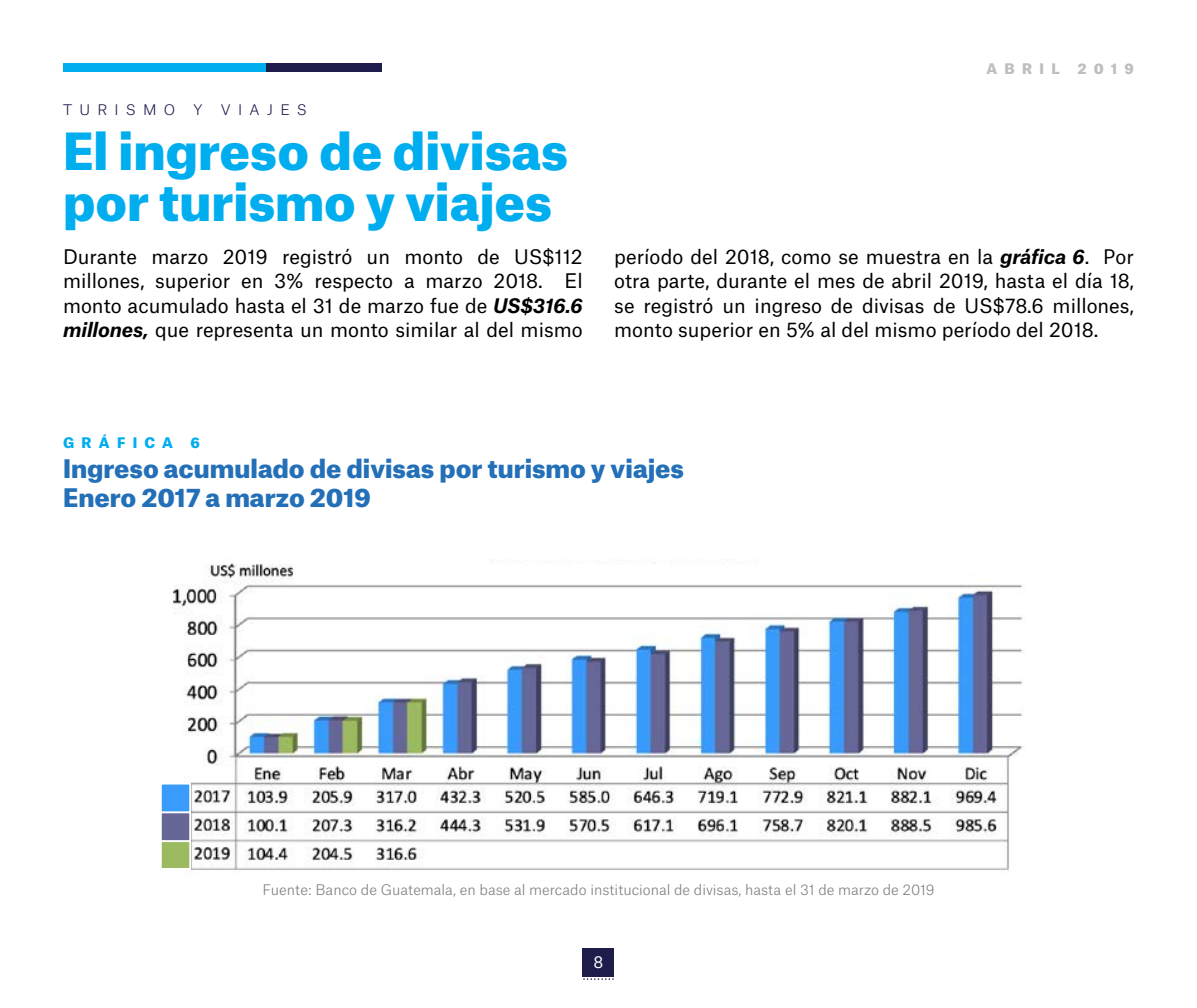
<style>
.page{position:relative;width:1197px;height:1008px;background:#fff}
.page>*{position:absolute;margin:0;border:0;box-sizing:border-box;transform-origin:0 0}
.t1{font:900 49px/50.8px "Atlas Grotesk";color:#00aeef}
.t2{font:900 24.5px/29.1px "Atlas Grotesk";color:#2470b8}
.t3{font:19.25px/24.5px "Atlas Grotesk";color:#000;text-align:justify}
.t4{font:15.75px "Atlas Grotesk";color:#fff}
.t5{font:300 14px "Atlas Grotesk";color:#808285}
.t6{font:300 14px "Atlas Grotesk";letter-spacing:.52em;color:#1d1c4b}
.t7{font:900 14px "Atlas Grotesk";letter-spacing:.52em;color:#bcbec0}
.t8{font:900 14px "Atlas Grotesk";letter-spacing:.52em;color:#00aeef}
.s1{font-weight:700;font-style:italic}
</style>
<div class="page">
<div style="left:583px;top:949px;width:31px;height:28px;background:#1d1c4b"></div>
<svg style="left:583px;top:978px;width:31px;height:2px"></svg>
<div style="left:63px;top:63px;width:203px;height:9px;background:#00aeef"></div>
<div style="left:266px;top:63px;width:116px;height:9px;background:#1d1c4b"></div>
<img style="left:173px;top:559px;width:850px;height:312px">
<div style="left:160px;top:783px;width:31px;height:30px;background:#399bfc;border:2px solid #fff"></div>
<div style="left:160px;top:812px;width:31px;height:30px;background:#666797;border:2px solid #fff"></div>
<div style="left:160px;top:840px;width:31px;height:30px;background:#9cba5f;border:2px solid #fff"></div>
<p class="t6" style="left:63px;top:98px;width:114px">TURISMO</p>
<p class="t6" style="left:194px;top:98px;width:10px">Y</p>
<p class="t6" style="left:221px;top:98px;width:88px">VIAJES</p>
<h1 class="t1" style="left:63px;top:121px;width:507px">El ingreso de divisas por turismo y viajes</h1>
<p class="t7" style="left:986px;top:57px;width:149px">ABRIL 2019</p>
<p class="t3" style="left:63px;top:242px;width:521px">Durante marzo 2019 registró un monto de US$112 millones, superior en 3% respecto a marzo 2018. El monto acumulado hasta el 31 de marzo fue de <span class="s1">US$316.6 millones,</span> que representa un monto similar al del mismo</p>
<p class="t3" style="left:614px;top:242px;width:521px">período del 2018, como se muestra en la <span class="s1">gráfica 6</span>. Por otra parte, durante el mes de abril 2019, hasta el día 18, se registró un ingreso de divisas de US$78.6 millones, monto superior en 5% al del mismo período del 2018.</p>
<p class="t8" style="left:63px;top:431px;width:138px">GRÁFICA 6</p>
<p class="t2" style="left:63px;top:451px;width:623px">Ingreso acumulado de divisas por turismo y viajes<br>Enero 2017 a marzo 2019</p>
<p class="t5" style="left:263px;top:879px;width:673px">Fuente: Banco de Guatemala, en base al mercado institucional de divisas, hasta el 31 de marzo de 2019</p>
<p class="t4" style="left:594px;top:950px;width:11px">8</p>
</div>
